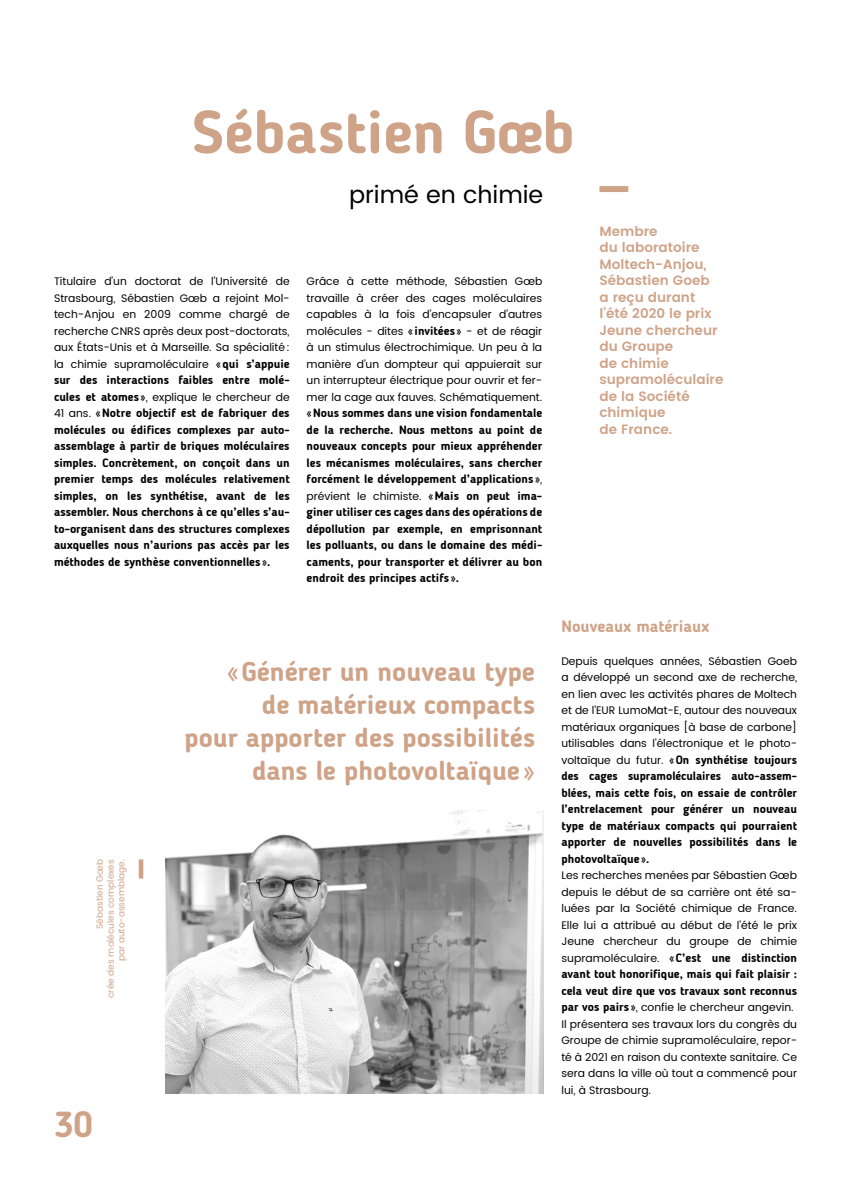
<style>
.page{position:relative;width:851px;height:1191px;background:#fff}
.page>*{position:absolute;margin:0;border:0;box-sizing:border-box;transform-origin:0 0}
.t1{font:700 60px "Blogger Sans";color:#cfa388}
.t2{font:700 36px "Blogger Sans";color:#cfa388}
.t3{font:700 27px/33px "Blogger Sans";color:#cfa388;text-align:right}
.t4{font:24px "UA Poppins Texte";color:#000}
.t5{font:700 16.5px "Blogger Sans";color:#cfa388}
.t6{font:600 13.5px/16.5px "UA Poppins Texte";color:#cfa388}
.t7{font:700 12px/16.5px "Blogger Sans";color:#000;text-align:justify}
.t8{font:10.95px/16.5px "UA Poppins Texte";color:#000;text-align:justify}
.t9{font:9px/10.8px "UA Poppins Texte";color:#cfa388;text-align:right}
.s1{font-family:"Blogger Sans";font-weight:700;font-size:12px}
.s2{font-family:"UA Poppins Texte";font-weight:400;font-size:10.95px}
</style>
<div class="page">
<img style="left:166px;top:810px;width:377px;height:283px">
<hr style="left:139px;top:859px;width:4px;height:19px;background:#cfa388">
<div style="left:599px;top:186px;width:29px;height:6px;background:#cfa388"></div>
<h1 class="t1" style="left:192px;top:96px;width:383px">Sébastien Gœb</h1>
<h3 class="t4" style="left:349px;top:177px;width:196px">primé en chimie</h3>
<p class="t8" style="left:54px;top:273px;width:237px">Titulaire d’un doctorat de l’Université de Strasbourg, Sébastien Gœb a rejoint Mol&shy;tech-Anjou en 2009 comme chargé de recherche CNRS après deux post-doctorats, aux États-Unis et à Marseille. Sa spécialité: la chimie supramoléculaire <span class="s1">«qui s’appuie</span></p>
<p class="t7" style="left:54px;top:371px;width:237px">sur des interactions faibles entre molé-</p>
<p class="t8" style="left:54px;top:389px;width:237px"><span class="s1">cules et atomes »</span>, explique le chercheur de</p>
<p class="t7" style="left:54px;top:404px;width:237px"><span class="s2">41 ans.</span> «Notre objectif est de fabriquer des molécules ou édifices complexes par auto&shy;assemblage à partir de briques moléculaires simples. Concrètement, on conçoit dans un premier temps des molécules relativement simples, on les synthétise, avant de les assembler. Nous cherchons à ce qu’elles s’au&shy;to-organisent dans des structures complexes auxquelles nous n’aurions pas accès par les méthodes de synthèse conventionnelles ».</p>
<p class="t8" style="left:306px;top:273px;width:237px">Grâce à cette méthode, Sébastien Gœb travaille à créer des cages moléculaires capables à la fois d’encapsuler d’autres molécules - dites <span class="s1">« invitées »</span> - et de réagir à un stimulus électrochimique. Un peu à la manière d’un dompteur qui appuierait sur un interrupteur électrique pour ouvrir et fer&shy;mer la cage aux fauves. Schématiquement.</p>
<p class="t7" style="left:306px;top:404px;width:237px">«Nous sommes dans une vision fondamentale de la recherche. Nous mettons au point de nouveaux concepts pour mieux appréhender les mécanismes moléculaires, sans chercher forcément le développement d’applications »<span class="s2">,</span></p>
<p class="t8" style="left:306px;top:488px;width:237px">prévient le chimiste. <span class="s1">«Mais on peut ima-</span></p>
<p class="t7" style="left:306px;top:503px;width:237px">giner utiliser ces cages dans des opérations de dépollution par exemple, en emprisonnant les polluants, ou dans le domaine des médi&shy;caments, pour transporter et délivrer au bon endroit des principes actifs ».</p>
<p class="t9" style="left:95px;top:998px;width:140px;rotate:-90deg">Sébastien Gœb<br>crée des molécules complexes par auto-assemblage.</p>
<h2 class="t2" style="left:54px;top:1102px;width:40px">30</h2>
<h3 class="t3" style="left:184px;top:655px;width:352px">«Générer un nouveau type<br>de matérieux compacts<br>pour apporter des possibilités dans le photovoltaïque »</h3>
<p class="t6" style="left:599px;top:222px;width:125px">Membre<br>du laboratoire<br>Moltech-Anjou,<br>Sébastien Goeb<br>a reçu durant l’été 2020 le prix<br>Jeune chercheur du Groupe<br>de chimie supramoléculaire de la Société chimique<br>de France.</p>
<h3 class="t5" style="left:561px;top:616px;width:149px">Nouveaux matériaux</h3>
<p class="t8" style="left:561px;top:653px;width:237px">Depuis quelques années, Sébastien Goeb a développé un second axe de recherche, en lien avec les activités phares de Moltech et de l’EUR LumoMat-E, autour des nouveaux matériaux organiques [à base de carbone] utilisables dans l’électronique et le photo-</p>
<p class="t7" style="left:561px;top:751px;width:237px"><span class="s2">voltaïque du futur.</span> «On synthétise toujours des cages supramoléculaires auto-assem&shy;blées, mais cette fois, on essaie de contrôler l’entrelacement pour générer un nouveau type de matériaux compacts qui pourraient apporter de nouvelles possibilités dans le photovoltaïque ».</p>
<p class="t8" style="left:561px;top:867px;width:237px">Les recherches menées par Sébastien Gœb depuis le début de sa carrière ont été sa&shy;luées par la Société chimique de France.<br>Elle lui a attribué au début de l’été le prix Jeune chercheur du groupe de chimie</p>
<p class="t7" style="left:561px;top:949px;width:237px"><span class="s2">supramoléculaire.</span> «C’est une distinction avant tout honorifique, mais qui fait plaisir : cela veut dire que vos travaux sont reconnus</p>
<p class="t8" style="left:561px;top:999px;width:237px;text-align:left"><span class="s1">par vos pairs »</span>, confie le chercheur angevin.<br>Il présentera ses travaux lors du congrès du Groupe de chimie supramoléculaire, repor&shy;té à 2021 en raison du contexte sanitaire. Ce sera dans la ville où tout a commencé pour lui, à Strasbourg.</p>
</div>
